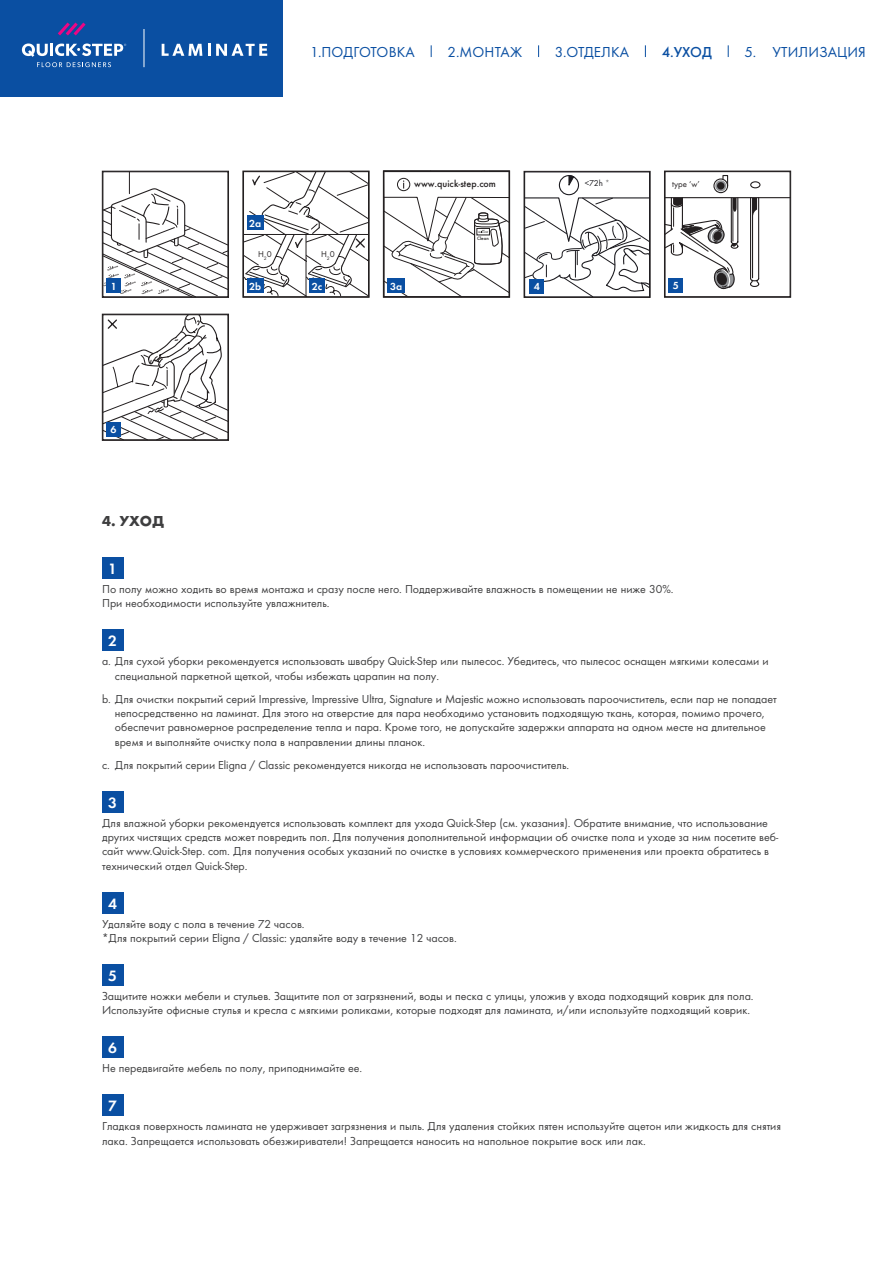
<style>
.page{position:relative;width:893px;height:1263px;background:#fff}
.page>*{position:absolute;margin:0;border:0;box-sizing:border-box;transform-origin:0 0}
.t1{font:600 15.6px "Futura PT";color:#fff}
.t2{font:15px "Futura PT";letter-spacing:.01em;color:#0a4fa2}
.t3{font:500 15px "Futura PT";color:#0a4fa2}
.t4{font:700 15px "Futura";color:#3e3e3f}
.t5{font:12px/14.4px "Futura Boo";color:#3e3e3f}
.t6{font:600 10.65px "Futura PT";color:#fff}
.t7{font:500 8.85px "Futura";color:#231f20}
.t8{font:8.85px "Futura PT";color:#231f20}
.t9{font:8.85px "Futura PT";color:#1b1a1f}
.t10{font:300 7.5px "Gibson";color:#3e3e3f}
.t11{font:500 4.5px "Futura";color:#231f20}
</style>
<div class="page">
<div style="left:0;top:0;width:283px;height:97px;background:#0a4fa2"></div>
<svg style="left:162px;top:44px;width:40px;height:12px"></svg>
<svg style="left:208px;top:44px;width:2px;height:12px"></svg>
<svg style="left:216px;top:44px;width:51px;height:12px"></svg>
<hr style="left:144px;top:29px;width:1px;height:38px;background:#fff">
<svg style="left:58px;top:23px;width:28px;height:13px"></svg>
<svg style="left:22px;top:43px;width:104px;height:24px"></svg>
<svg style="left:385px;top:177px;width:123px;height:118px"></svg>
<div style="left:383px;top:171px;width:127px;height:126px;border:1px solid #231f20"></div>
<svg style="left:526px;top:197px;width:122px;height:99px"></svg>
<div style="left:559px;top:175px;width:20px;height:20px;border:1px solid #1b1a1f;border-radius:50%"></div>
<svg style="left:569px;top:175px;width:5px;height:11px"></svg>
<div style="left:524px;top:171px;width:126px;height:127px;border:1px solid #231f20"></div>
<svg style="left:245px;top:173px;width:122px;height:122px"></svg>
<div style="left:243px;top:171px;width:126px;height:126px;border:1px solid #231f20"></div>
<svg style="left:104px;top:173px;width:123px;height:123px"></svg>
<div style="left:102px;top:171px;width:127px;height:127px;border:1px solid #231f20"></div>
<hr style="left:665px;top:197px;width:125px;height:1px;background:#231f20">
<svg style="left:666px;top:175px;width:95px;height:115px"></svg>
<div style="left:664px;top:171px;width:127px;height:126px;border:1px solid #231f20"></div>
<svg style="left:104px;top:316px;width:123px;height:123px"></svg>
<div style="left:102px;top:314px;width:127px;height:127px;border:1px solid #231f20"></div>
<div style="left:107px;top:278px;width:14px;height:15px;background:#0a4fa2"></div>
<div style="left:247px;top:216px;width:17px;height:14px;background:#0a4fa2"></div>
<div style="left:247px;top:278px;width:17px;height:15px;background:#0a4fa2"></div>
<div style="left:309px;top:278px;width:16px;height:15px;background:#0a4fa2"></div>
<div style="left:669px;top:278px;width:14px;height:15px;background:#0a4fa2"></div>
<div style="left:106px;top:422px;width:15px;height:14px;background:#0a4fa2"></div>
<div style="left:530px;top:279px;width:14px;height:14px;background:#0a4fa2"></div>
<div style="left:388px;top:278px;width:17px;height:15px;background:#0a4fa2"></div>
<svg style="left:431px;top:45px;width:1px;height:12px"></svg>
<svg style="left:538px;top:45px;width:1px;height:12px"></svg>
<svg style="left:645px;top:45px;width:1px;height:12px"></svg>
<svg style="left:728px;top:45px;width:1px;height:12px"></svg>
<div style="left:102px;top:557px;width:21px;height:21px;background:#0a4fa2"></div>
<div style="left:102px;top:630px;width:21px;height:21px;background:#0a4fa2"></div>
<div style="left:102px;top:791px;width:21px;height:21px;background:#0a4fa2"></div>
<div style="left:102px;top:892px;width:21px;height:21px;background:#0a4fa2"></div>
<div style="left:102px;top:964px;width:21px;height:21px;background:#0a4fa2"></div>
<div style="left:102px;top:1037px;width:21px;height:21px;background:#0a4fa2"></div>
<div style="left:102px;top:1095px;width:21px;height:21px;background:#0a4fa2"></div>
<p class="t2" style="left:310px;top:43px;width:106px">1.ПОДГОТОВКА</p>
<p class="t2" style="left:447px;top:43px;width:76px">2.МОНТАЖ</p>
<p class="t2" style="left:555px;top:43px;width:76px">3.ОТДЕЛКА</p>
<p class="t3" style="left:662px;top:43px;width:52px">4.УХОД</p>
<p class="t2" style="left:744px;top:43px;width:123px">5. УТИЛИЗАЦИЯ</p>
<p class="t6" style="left:111px;top:279px;width:8px">1</p>
<p class="t6" style="left:111px;top:423px;width:8px">6</p>
<p class="t6" style="left:249px;top:217px;width:14px">2a</p>
<p class="t8" style="left:258px;top:249px;width:15px">H<sub>2</sub>0</p>
<p class="t8" style="left:321px;top:249px;width:15px">H<sub>2</sub>0</p>
<p class="t7" style="left:414px;top:178px;width:83px">www.quick-step.com</p>
<p class="t11" style="left:477px;top:235px;width:13px">Clean</p>
<p class="t10" style="left:605px;top:177px;width:5px">*</p>
<p class="t9" style="left:585px;top:178px;width:20px">&lt;72h</p>
<p class="t8" style="left:672px;top:179px;width:29px">type ‘w’</p>
<p class="t6" style="left:249px;top:279px;width:14px">2b</p>
<p class="t6" style="left:312px;top:279px;width:12px">2c</p>
<p class="t6" style="left:673px;top:279px;width:8px">5</p>
<p class="t6" style="left:390px;top:279px;width:14px">3a</p>
<p class="t6" style="left:534px;top:280px;width:8px">4</p>
<p class="t4" style="left:102px;top:512px;width:64px">4. УХОД</p>
<h1 class="t1" style="left:108px;top:559px;width:10px">1</h1>
<p class="t5" style="left:102px;top:582px;width:573px">По полу можно ходить во время монтажа и сразу после него. Поддерживайте влажность в помещении не ниже 30%.<br>При необходимости используйте увлажнитель.</p>
<h1 class="t1" style="left:108px;top:631px;width:10px">2</h1>
<p class="t5" style="left:115px;top:654px;width:655px;text-indent:-13px">a. Для сухой уборки рекомендуется использовать швабру Quick-Step или пылесос. Убедитесь, что пылесос оснащен мягкими колесами и специальной паркетной щеткой, чтобы избежать царапин на полу.</p>
<p class="t5" style="left:115px;top:691px;width:664px;text-indent:-13px">b. Для очистки покрытий серий Impressive, Impressive Ultra, Signature и Majestic можно использовать пароочиститель, если пар не попадает непосредственно на ламинат. Для этого на отверстие для пара необходимо установить подходящую ткань, которая, помимо прочего, обеспечит равномерное распределение тепла и пара. Кроме того, не допускайте задержки аппарата на одном месте на длительное время и выполняйте очистку пола в направлении длины планок.</p>
<p class="t5" style="left:102px;top:757px;width:469px">c. Для покрытий серии Eligna / Classic рекомендуется никогда не использовать пароочиститель.</p>
<h1 class="t1" style="left:108px;top:793px;width:10px">3</h1>
<p class="t5" style="left:102px;top:815px;width:678px">Для влажной уборки рекомендуется использовать комплект для ухода Quick-Step (см. указания). Обратите внимание, что использование других чистящих средств может повредить пол. Для получения дополнительной информации об очистке пола и уходе за ним посетите веб&shy;сайт www.Quick-Step. com. Для получения особых указаний по очистке в условиях коммерческого применения или проекта обратитесь в технический отдел Quick-Step.</p>
<h1 class="t1" style="left:108px;top:894px;width:10px">4</h1>
<p class="t5" style="left:102px;top:916px;width:356px">Удаляйте воду с пола в течение 72 часов.<br>*Для покрытий серии Eligna / Classic: удаляйте воду в течение 12 часов.</p>
<h1 class="t1" style="left:108px;top:966px;width:10px">5</h1>
<p class="t5" style="left:102px;top:989px;width:653px">Защитите ножки мебели и стульев. Защитите пол от загрязнений, воды и песка с улицы, уложив у входа подходящий коврик для пола.<br>Используйте офисные стулья и кресла с мягкими роликами, которые подходят для ламината, и/или используйте подходящий коврик.</p>
<h1 class="t1" style="left:108px;top:1038px;width:10px">6</h1>
<p class="t5" style="left:102px;top:1061px;width:262px">Не передвигайте мебель по полу, приподнимайте ее.</p>
<h1 class="t1" style="left:108px;top:1096px;width:10px">7</h1>
<p class="t5" style="left:102px;top:1119px;width:681px">Гладкая поверхность ламината не удерживает загрязнения и пыль. Для удаления стойких пятен используйте ацетон или жидкость для снятия лака. Запрещается использовать обезжириватели! Запрещается наносить на напольное покрытие воск или лак.</p>
</div>
